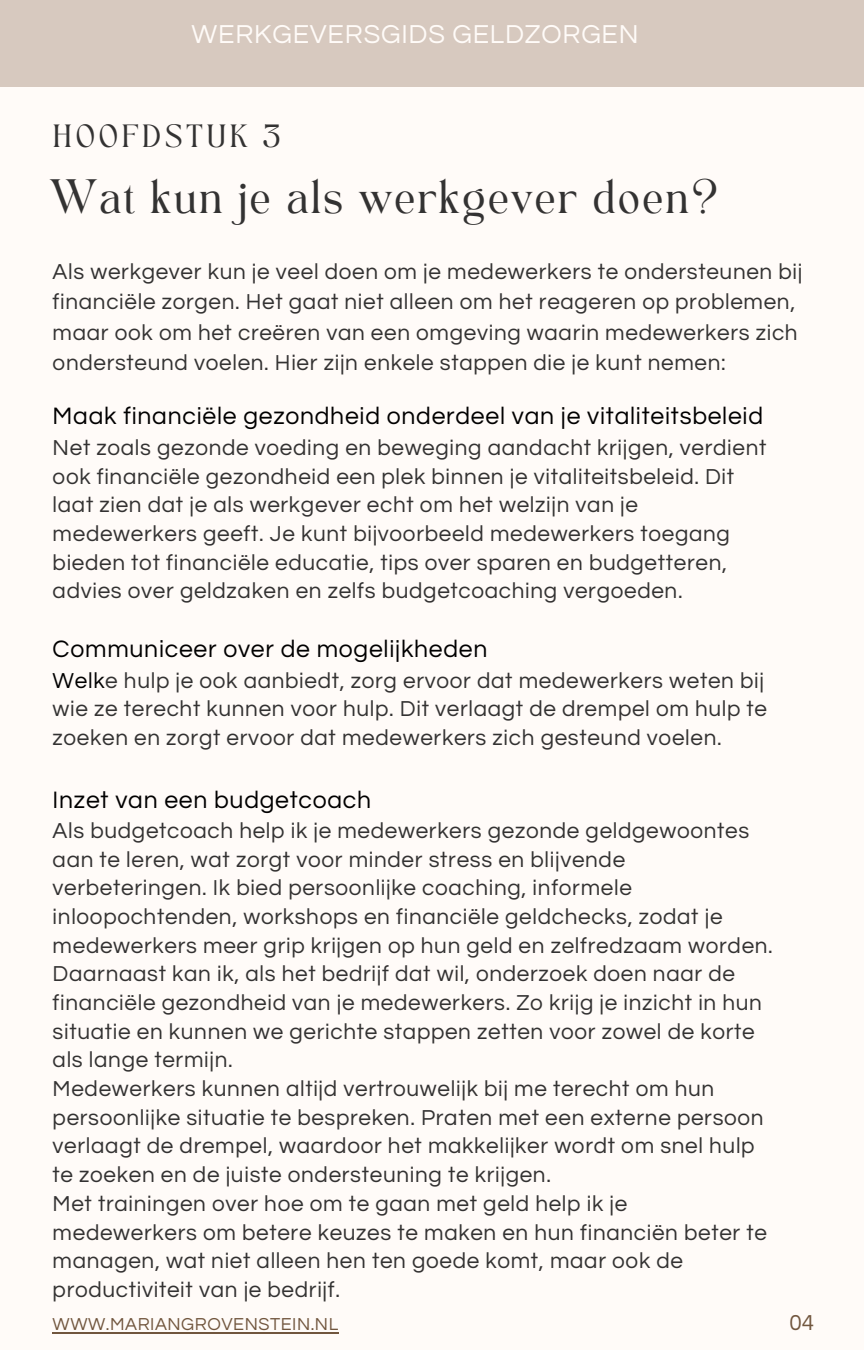
<style>
.page{position:relative;width:864px;height:1350px;background:#fffbf8}
.page>*{position:absolute;margin:0;border:0;box-sizing:border-box;transform-origin:0 0}
.t1{font:33.75px "TAN Angleton";color:#333232}
.t2{font:27px "Questrial";letter-spacing:.03em;color:#fffbf8}
.t3{font:24.75px "Questrial";letter-spacing:.03em;color:#000}
.t4{font:22.5px/28.8px "Questrial";letter-spacing:.03em;color:#333232}
.t5{font:22.5px "TAN Angleton";letter-spacing:.12em;color:#333232}
.t6{font:22.5px "Questrial";color:#71563e}
.t7{font:18px "Questrial";letter-spacing:.03em;color:#71563e}
.s1{color:#000}
</style>
<div class="page">
<div style="left:0;top:0;width:864px;height:86px;background:#d7c9bf"></div>
<hr style="left:53px;top:1332px;width:286px;height:1px;background:#71563e">
<p class="t2" style="left:192px;top:21px;width:449px">WERKGEVERSGIDS GELDZORGEN</p>
<h2 class="t5" style="left:53px;top:124px;width:230px">HOOFDSTUK 3</h2>
<h3 class="t1" style="left:49px;top:179px;width:672px">Wat kun je als werkgever doen?</h3>
<h4 class="t4" style="left:53px;top:257px;width:751px;line-height:30.4px">Als werkgever kun je veel doen om je medewerkers te ondersteunen bij financiële zorgen. Het gaat niet alleen om het reageren op problemen, maar ook om het creëren van een omgeving waarin medewerkers zich ondersteund voelen. Hier zijn enkele stappen die je kunt nemen:</h4>
<h1 class="t3" style="left:53px;top:404px;width:712px">Maak financiële gezondheid onderdeel van je vitaliteitsbeleid</h1>
<h1 class="t4" style="left:53px;top:434px;width:715px">Net zoals gezonde voeding en beweging aandacht krijgen, verdient ook financiële gezondheid een plek binnen je vitaliteitsbeleid. Dit laat zien dat je als werkgever echt om het welzijn van je medewerkers geeft. Je kunt bijvoorbeeld medewerkers toegang bieden tot financiële educatie, tips over sparen en budgetteren, advies over geldzaken en zelfs budgetcoaching vergoeden.</h1>
<h4 class="t3" style="left:53px;top:637px;width:436px">Communiceer over de mogelijkheden</h4>
<h4 class="t4" style="left:53px;top:666px;width:716px"><span class="s1">Welk</span>e hulp je ook aanbiedt, zorg ervoor dat medewerkers weten bij wie ze terecht kunnen voor hulp. Dit verlaagt de drempel om hulp te zoeken en zorgt ervoor dat medewerkers zich gesteund voelen.</h4>
<h4 class="t3" style="left:53px;top:787px;width:320px">Inzet van een budgetcoach</h4>
<h4 class="t4" style="left:53px;top:817px;width:722px">Als budgetcoach help ik je medewerkers gezonde geldgewoontes aan te leren, wat zorgt voor minder stress en blijvende verbeteringen. Ik bied persoonlijke coaching, informele inloopochtenden, workshops en financiële geldchecks, zodat je medewerkers meer grip krijgen op hun geld en zelfredzaam worden.<br>Daarnaast kan ik, als het bedrijf dat wil, onderzoek doen naar de financiële gezondheid van je medewerkers. Zo krijg je inzicht in hun situatie en kunnen we gerichte stappen zetten voor zowel de korte als lange termijn.<br>Medewerkers kunnen altijd vertrouwelijk bij me terecht om hun persoonlijke situatie te bespreken. Praten met een externe persoon verlaagt de drempel, waardoor het makkelijker wordt om snel hulp te zoeken en de juiste ondersteuning te krijgen.<br>Met trainingen over hoe om te gaan met geld help ik je medewerkers om betere keuzes te maken en hun financiën beter te managen, wat niet alleen hen ten goede komt, maar ook de productiviteit van je bedrijf.</h4>
<p class="t7" style="left:53px;top:1316px;width:287px">WWW.MARIANGROVENSTEIN.NL</p>
<h4 class="t6" style="left:789px;top:1311px;width:26px">04</h4>
</div>
